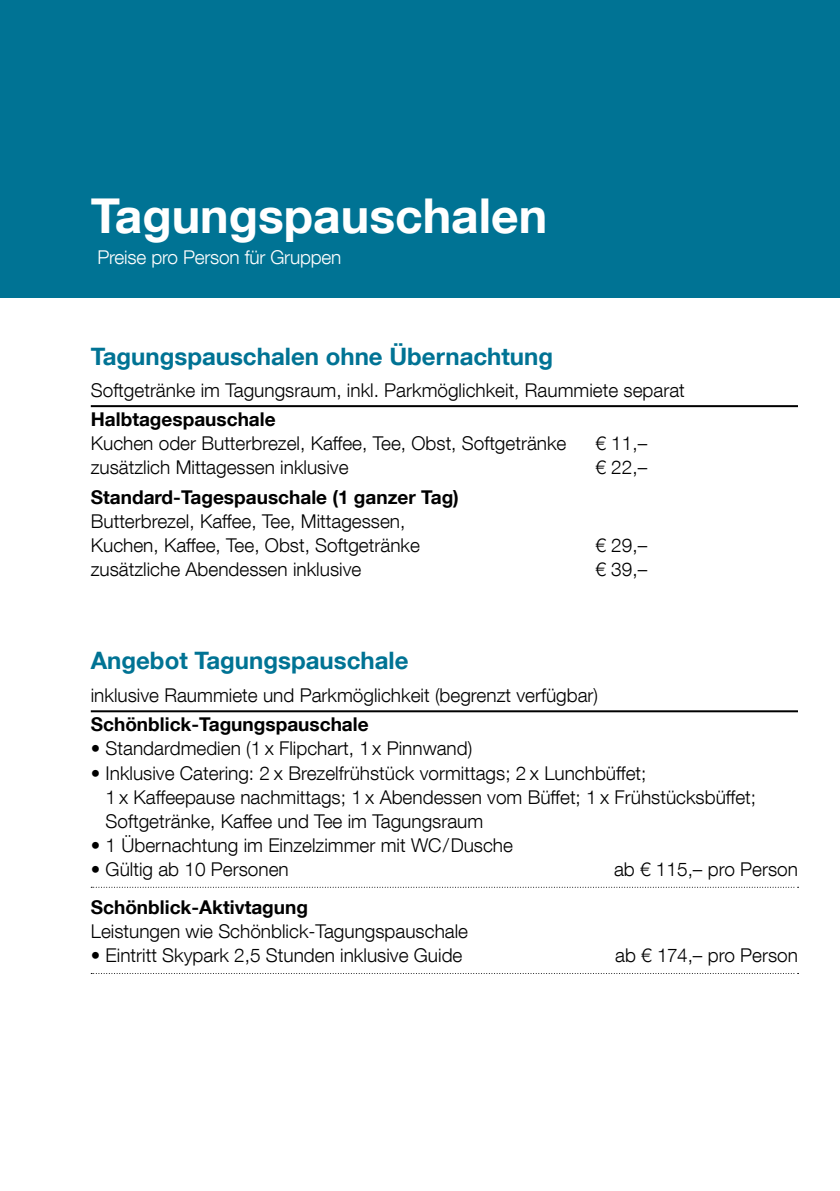
<style>
.page{position:relative;width:840px;height:1191px;background:#fff}
.page>*{position:absolute;margin:0;border:0;box-sizing:border-box;transform-origin:0 0}
.t1{font:700 48px "Helvetica Neue LT Com";color:#fff}
.t2{font:700 24px "Helvetica Neue LT Com";color:#007394}
.t3{font:300 19px/24px "Helvetica Neue LT Com";color:#000}
.t4{font:700 19px "Helvetica Neue LT Com";color:#000}
.t5{font:300 19px "Helvetica Neue LT Com";letter-spacing:-.01em;color:#fff}
</style>
<div class="page">
<hr style="left:91px;top:405px;width:706px;height:2px;background:#000">
<hr style="left:91px;top:710px;width:706px;height:2px;background:#000">
<svg style="left:91px;top:887px;width:707px;height:1px"></svg>
<svg style="left:91px;top:973px;width:707px;height:1px"></svg>
<div style="left:0;top:0;width:839px;height:298px;background:#007394"></div>
<h1 class="t1" style="left:91px;top:185px;width:458px">Tagungspauschalen</h1>
<p class="t5" style="left:97px;top:246px;width:245px">Preise pro Person für Gruppen</p>
<p class="t2" style="left:91px;top:341px;width:463px">Tagungspauschalen ohne Übernachtung</p>
<p class="t3" style="left:91px;top:377px;width:595px">Softgetränke im Tagungsraum, inkl. Parkmöglichkeit, Raummiete separat</p>
<p class="t4" style="left:91px;top:407px;width:186px">Halbtagespauschale</p>
<p class="t3" style="left:91px;top:431px;width:477px">Kuchen oder Butterbrezel, Kaffee, Tee, Obst, Softgetränke</p>
<p class="t3" style="left:595px;top:431px;width:53px">€ 11,–</p>
<p class="t3" style="left:91px;top:455px;width:259px">zusätzlich Mittagessen inklusive</p>
<p class="t3" style="left:595px;top:455px;width:53px">€ 22,–</p>
<p class="t4" style="left:91px;top:485px;width:369px">Standard-Tagespauschale (1 ganzer Tag)</p>
<p class="t3" style="left:91px;top:509px;width:330px">Butterbrezel, Kaffee, Tee, Mittagessen,<br>Kuchen, Kaffee, Tee, Obst, Softgetränke</p>
<p class="t3" style="left:595px;top:533px;width:53px">€ 29,–</p>
<p class="t3" style="left:91px;top:557px;width:272px">zusätzliche Abendessen inklusive</p>
<p class="t3" style="left:595px;top:557px;width:53px">€ 39,–</p>
<p class="t2" style="left:91px;top:645px;width:319px">Angebot Tagungspauschale</p>
<p class="t3" style="left:91px;top:682px;width:508px">inklusive Raummiete und Parkmöglichkeit (begrenzt verfügbar)</p>
<p class="t4" style="left:91px;top:712px;width:279px">Schönblick-Tagungspauschale</p>
<p class="t3" style="left:91px;top:736px;width:383px">• Standardmedien (1 x Flipchart, 1 x Pinnwand)</p>
<p class="t3" style="left:105px;top:760px;width:651px;text-indent:-15px">• Inklusive Catering: 2 x Brezelfrühstück vormittags; 2 x Lunchbüffet;<br>1 x Kaffeepause nachmittags; 1 x Abendessen vom Büffet; 1 x Frühstücksbüffet;<br>Softgetränke, Kaffee und Tee im Tagungsraum</p>
<p class="t3" style="left:91px;top:832px;width:423px">• 1 Übernachtung im Einzelzimmer mit WC/Dusche</p>
<p class="t3" style="left:91px;top:856px;width:199px">• Gültig ab 10 Personen</p>
<p class="t3" style="left:613px;top:856px;width:185px">ab € 115,– pro Person</p>
<p class="t4" style="left:91px;top:895px;width:219px">Schönblick-Aktivtagung</p>
<p class="t3" style="left:91px;top:918px;width:378px">Leistungen wie Schönblick-Tagungspauschale</p>
<p class="t3" style="left:91px;top:942px;width:373px">• Eintritt Skypark 2,5 Stunden inklusive Guide</p>
<p class="t3" style="left:614px;top:942px;width:184px">ab € 174,– pro Person</p>
</div>
